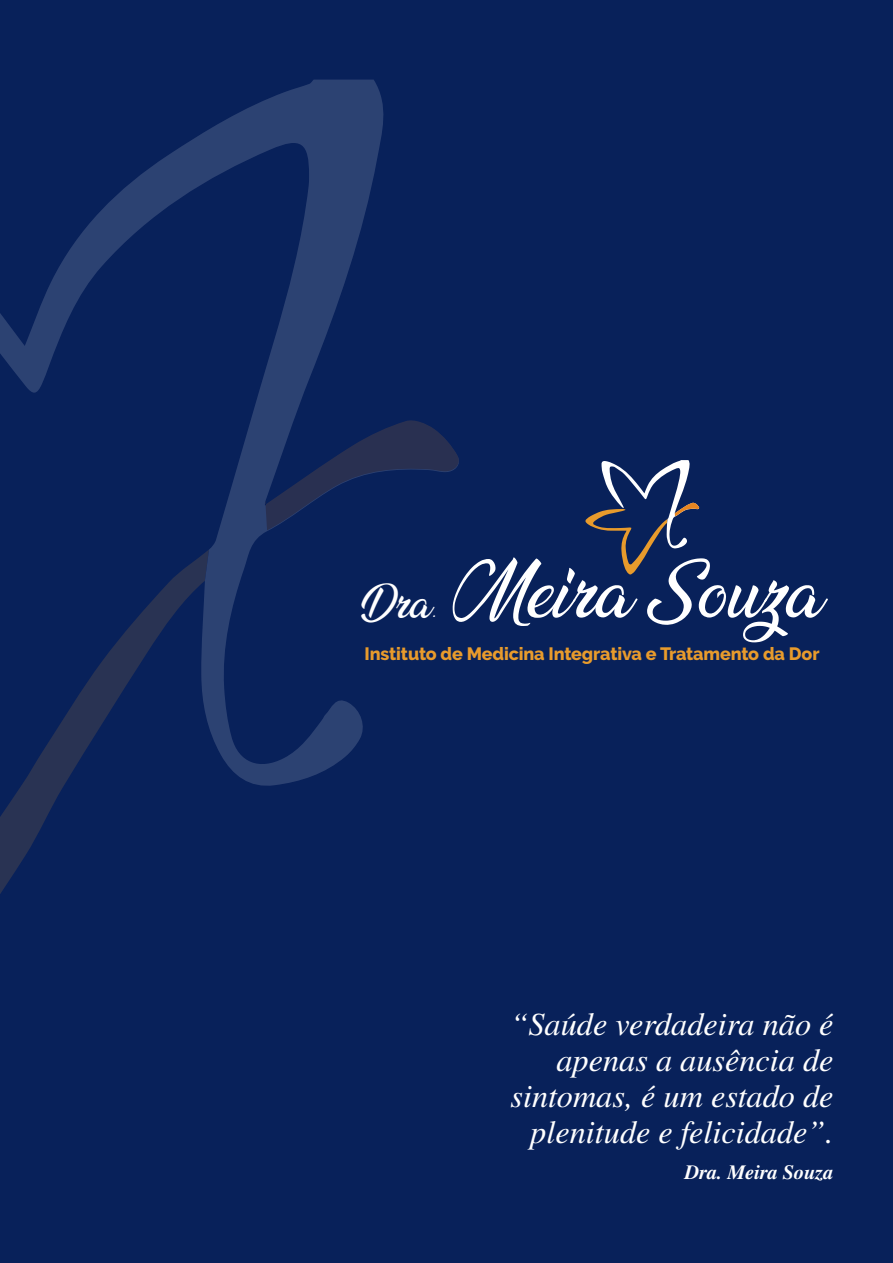
<style>
.page{position:relative;width:893px;height:1263px;background:#08215a}
.page>*{position:absolute;margin:0;border:0;box-sizing:border-box;transform-origin:0 0}
.t1{font:63.9px "Ananda";color:#fff}
.t2{font:italic 32.25px/36px "STIX General";color:#fff;text-align:right}
.t3{font:italic 700 20.25px "STIX General";color:#fff}
.t4{font:800 17.85px "Raleway";letter-spacing:-.01em;color:#e89b2c}
.s1{font-size:37.65px}
.s2{font-family:"Autography";font-size:37.65px}
</style>
<div class="page">
<svg style="left:585px;top:460px;width:114px;height:115px"></svg>
<svg style="left:0;top:788px;width:62px;height:106px"></svg>
<svg style="left:0;top:80px;width:384px;height:708px"></svg>
<svg style="left:265px;top:419px;width:194px;height:111px"></svg>
<h1 class="t1" style="left:361px;top:558px;width:463px"><span class="s1">Dra</span><span class="s2">.</span> Meira Souza</h1>
<p class="t4" style="left:364px;top:644px;width:456px">Instituto de Medicina Integrativa e Tratamento da Dor</p>
<p class="t2" style="left:510px;top:1005px;width:325px">“Saúde verdadeira não é apenas a ausência de sintomas, é um estado de plenitude e felicidade”.</p>
<p class="t3" style="left:685px;top:1158px;width:150px">Dra. Meira Souza</p>
</div>
